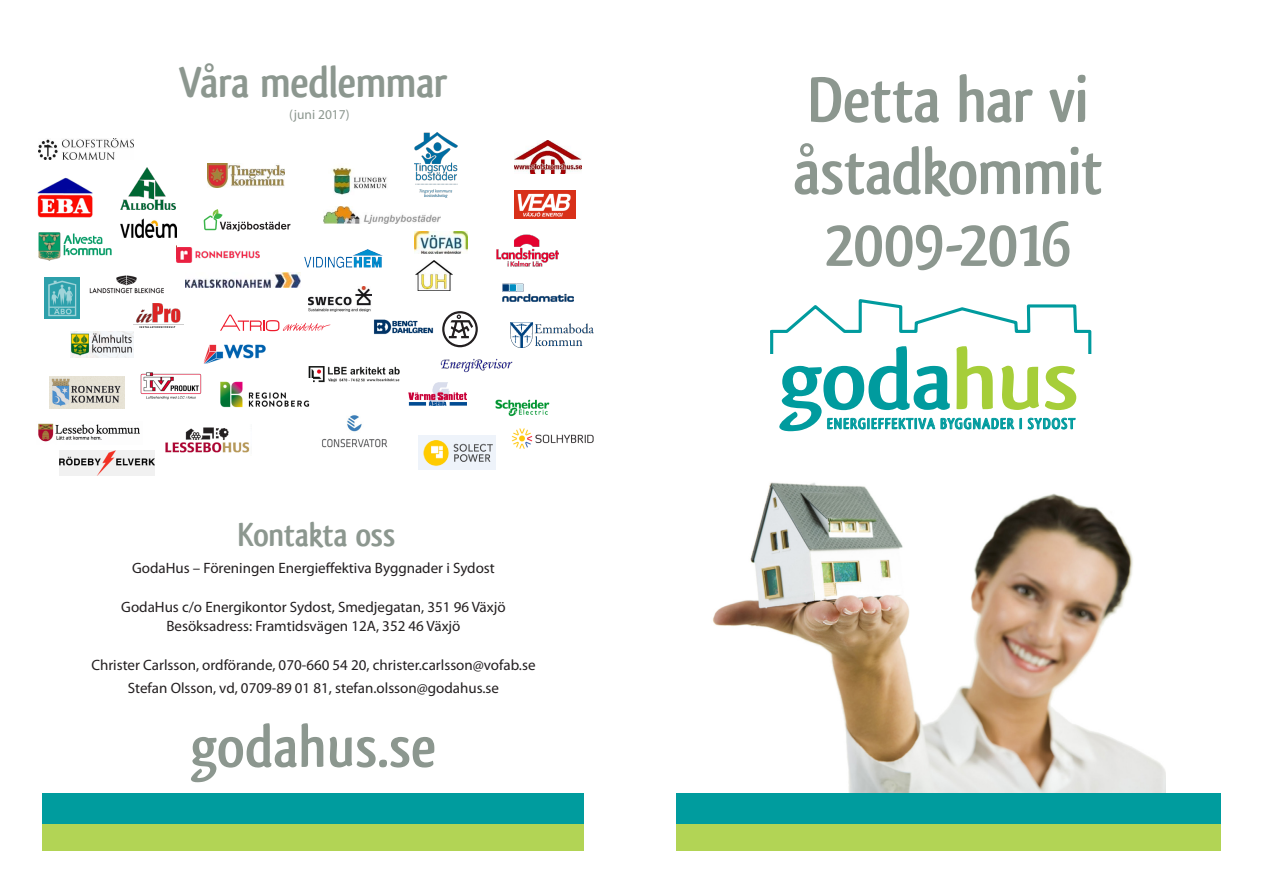
<style>
.page{position:relative;width:1263px;height:893px;background:#fff}
.page>*{position:absolute;margin:0;border:0;box-sizing:border-box;transform-origin:0 0}
.t1{font:700 88.65px "Qlassik";letter-spacing:-.015em;color:#009b9e;scale:1.15 1}
.t2{font:700 67.5px/72px "Qlassik";letter-spacing:-.015em;color:#8c978f;text-align:center}
.t3{font:700 61.5px "Qlassik";color:#8c978f}
.t4{font:700 45px "Qlassik";letter-spacing:-.015em;color:#8c978f}
.t5{font:700 34.5px "Qlassik";letter-spacing:-.01em;color:#8c978f}
.t6{font:700 15.6px "Qlassik";letter-spacing:.07em;color:#009b9e;scale:.95 1}
.t7{font:15px "Myriad Pro";color:#231f20}
.t8{font:13.5px "Myriad Pro";color:#8c978f}
.s1{color:#a6ce39}
</style>
<div class="page">
<img style="left:121px;top:168px;width:55px;height:41px">
<img style="left:374px;top:319px;width:60px;height:16px">
<img style="left:440px;top:358px;width:73px;height:15px">
<img style="left:134px;top:304px;width:49px;height:23px">
<img style="left:141px;top:372px;width:60px;height:28px">
<img style="left:186px;top:273px;width:114px;height:14px">
<img style="left:496px;top:234px;width:63px;height:33px">
<img style="left:308px;top:366px;width:92px;height:17px">
<img style="left:324px;top:206px;width:116px;height:17px">
<img style="left:331px;top:166px;width:56px;height:29px">
<img style="left:502px;top:284px;width:71px;height:17px">
<img style="left:176px;top:245px;width:1px;height:13px">
<img style="left:495px;top:399px;width:55px;height:18px">
<img style="left:308px;top:286px;width:63px;height:25px">
<img style="left:415px;top:260px;width:37px;height:30px">
<img style="left:304px;top:249px;width:79px;height:19px">
<img style="left:408px;top:383px;width:59px;height:23px">
<img style="left:414px;top:231px;width:54px;height:22px">
<img style="left:511px;top:428px;width:83px;height:21px">
<img style="left:419px;top:436px;width:77px;height:34px">
<img style="left:89px;top:275px;width:75px;height:19px">
<img style="left:203px;top:344px;width:63px;height:20px">
<img style="left:49px;top:376px;width:75px;height:32px">
<img style="left:38px;top:232px;width:74px;height:29px">
<img style="left:220px;top:379px;width:92px;height:29px">
<img style="left:514px;top:190px;width:62px;height:28px">
<img style="left:70px;top:332px;width:64px;height:25px">
<img style="left:44px;top:278px;width:35px;height:40px">
<img style="left:38px;top:423px;width:102px;height:19px">
<img style="left:165px;top:427px;width:85px;height:26px">
<img style="left:38px;top:177px;width:55px;height:40px">
<img style="left:510px;top:323px;width:83px;height:25px">
<img style="left:515px;top:141px;width:66px;height:33px">
<img style="left:414px;top:132px;width:43px;height:66px">
<img style="left:208px;top:164px;width:76px;height:23px">
<img style="left:38px;top:138px;width:96px;height:21px">
<img style="left:713px;top:482px;width:453px;height:311px">
<div style="left:676px;top:821px;width:544px;height:30px;background:#b2d455"></div>
<div style="left:676px;top:793px;width:544px;height:30px;background:#009c9e"></div>
<svg style="left:770px;top:299px;width:322px;height:131px"></svg>
<div style="left:43px;top:821px;width:541px;height:30px;background:#b2d455"></div>
<div style="left:43px;top:793px;width:541px;height:30px;background:#009c9e"></div>
<img style="left:120px;top:219px;width:57px;height:18px">
<img style="left:177px;top:247px;width:82px;height:16px">
<img style="left:322px;top:415px;width:66px;height:33px">
<svg style="left:442px;top:311px;width:36px;height:36px"></svg>
<svg style="left:204px;top:209px;width:86px;height:22px"></svg>
<img style="left:59px;top:450px;width:96px;height:26px">
<svg style="left:220px;top:315px;width:110px;height:16px"></svg>
<p class="t4" style="left:179px;top:56px;width:270px">Våra medlemmar</p>
<p class="t8" style="left:289px;top:107px;width:62px">(juni 2017)</p>
<p class="t5" style="left:238px;top:515px;width:159px">Kontakta oss</p>
<p class="t7" style="left:132px;top:559px;width:364px">GodaHus – Föreningen Energieffektiva Byggnader i Sydost</p>
<p class="t7" style="left:121px;top:598px;width:386px">GodaHus c/o Energikontor Sydost, Smedjegatan, 351 96 Växjö</p>
<p class="t7" style="left:166px;top:618px;width:296px">Besöksadress: Framtidsvägen 12A, 352 46 Växjö</p>
<p class="t7" style="left:91px;top:657px;width:446px">Christer Carlsson, ordförande, 070-660 54 20, christer.carlsson@vofab.se</p>
<p class="t7" style="left:128px;top:679px;width:373px">Stefan Olsson, vd, 0709-89 01 81, stefan.olsson@godahus.se</p>
<p class="t3" style="left:191px;top:711px;width:247px">godahus.se</p>
<p class="t2" style="left:807px;top:64px;width:283px">Detta har vi</p>
<p class="t2" style="left:793px;top:136px;width:311px">åstadkommit<br>2009-2016</p>
<p class="t1" style="left:779px;top:328px;width:263px">goda<span class="s1">hus</span></p>
<p class="t6" style="left:827px;top:414px;width:263px">ENERGIEFFEKTIVA BYGGNADER I SYDOST</p>
</div>
